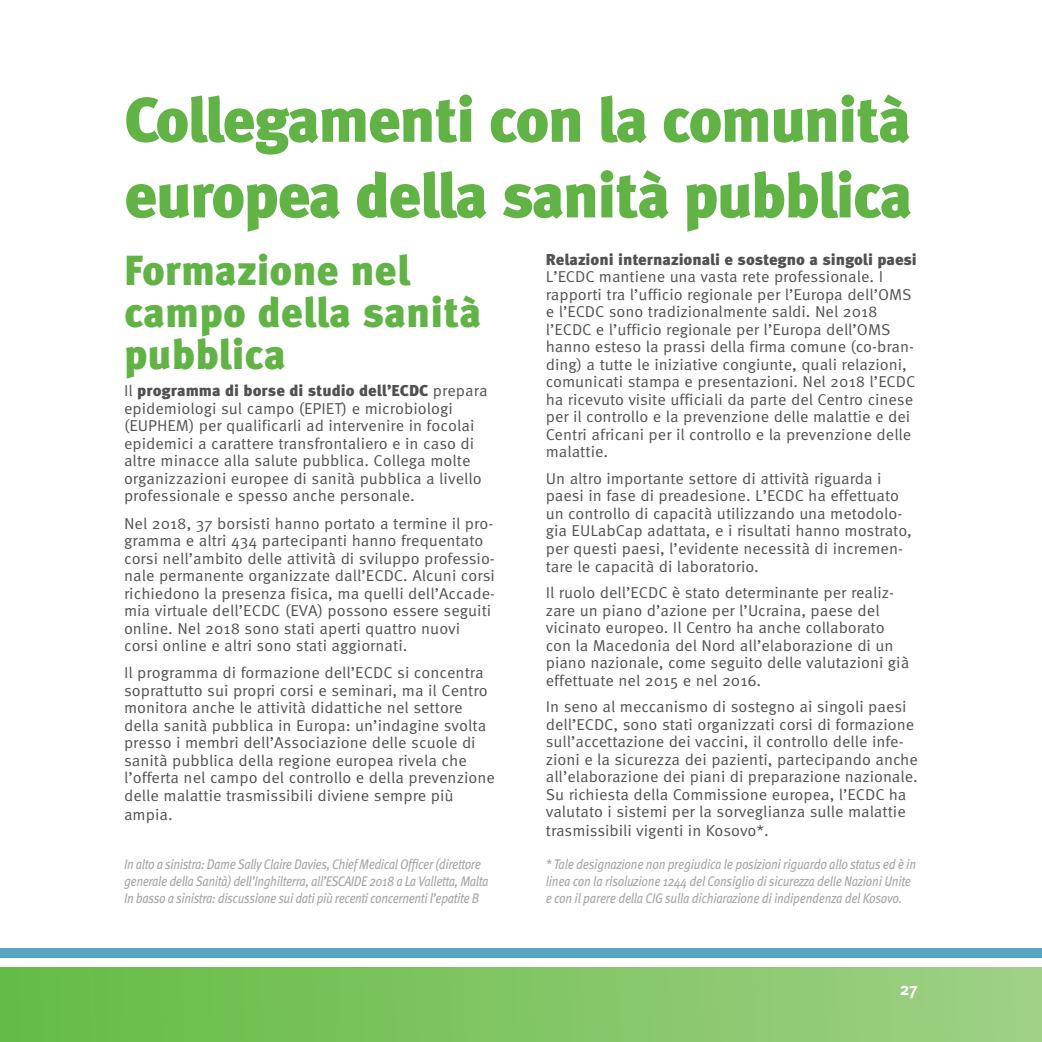
<style>
.page{position:relative;width:1042px;height:1042px;background:#fff}
.page>*{position:absolute;margin:0;border:0;box-sizing:border-box;transform-origin:0 0}
.t1{font:900 63px/75.6px "Meta Pro";letter-spacing:-.03em;color:#61b345}
.t2{font:900 42px/42px "Meta Pro";color:#61b345}
.t3{font:700 17.5px "Meta Pro";color:#fff}
.t4{font:15.75px/17.5px "Meta Pro";color:#535051}
.t5{font:900 15.75px "Meta Pro";color:#535051}
.t6{font:italic 14px/16.8px "Meta Pro";letter-spacing:-.03em;color:#a8a6a6;scale:.87 1}
.s1{font-weight:900}
</style>
<div class="page">
<div style="left:0;top:947px;width:1042px;height:10px;background:#56a5c4"></div>
<div style="left:0;top:967px;width:1042px;height:75px;background:linear-gradient(to right,#64bb45,#9fd085)"></div>
<h1 class="t1" style="left:124px;top:84px;width:790px">Collegamenti con la comunità europea della sanità pubblica</h1>
<h2 class="t2" style="left:124px;top:250px;width:359px">Formazione nel campo della sanità pubblica</h2>
<p class="t4" style="left:124px;top:382px;width:365px">Il <span class="s1">programma di borse di studio dell’ECDC</span> prepara epidemiologi sul campo (EPIET) e microbiologi (EUPHEM) per qualificarli ad intervenire in focolai epidemici a carattere transfrontaliero e in caso di altre minacce alla salute pubblica. Collega molte organizzazioni europee di sanità pubblica a livello professionale e spesso anche personale.</p>
<p class="t4" style="left:124px;top:515px;width:372px">Nel 2018, 37 borsisti hanno portato a termine il pro&shy;gramma e altri 434 partecipanti hanno frequentato corsi nell’ambito delle attività di sviluppo professio&shy;nale permanente organizzate dall’ECDC. Alcuni corsi richiedono la presenza fisica, ma quelli dell’Accade&shy;mia virtuale dell’ECDC (EVA) possono essere seguiti online. Nel 2018 sono stati aperti quattro nuovi corsi online e altri sono stati aggiornati.</p>
<p class="t4" style="left:124px;top:664px;width:372px">Il programma di formazione dell’ECDC si concentra soprattutto sui propri corsi e seminari, ma il Centro monitora anche le attività didattiche nel settore della sanità pubblica in Europa: un’indagine svolta presso i membri dell’Associazione delle scuole di sanità pubblica della regione europea rivela che l’offerta nel campo del controllo e della prevenzione delle malattie trasmissibili diviene sempre più ampia.</p>
<p class="t5" style="left:546px;top:249px;width:372px">Relazioni internazionali e sostegno a singoli paesi</p>
<p class="t4" style="left:546px;top:269px;width:371px">L’ECDC mantiene una vasta rete professionale. I rapporti tra l’ufficio regionale per l’Europa dell’OMS e l’ECDC sono tradizionalmente saldi. Nel 2018 l’ECDC e l’ufficio regionale per l’Europa dell’OMS hanno esteso la prassi della firma comune (co-bran&shy;ding) a tutte le iniziative congiunte, quali relazioni, comunicati stampa e presentazioni. Nel 2018 l’ECDC ha ricevuto visite ufficiali da parte del Centro cinese per il controllo e la prevenzione delle malattie e dei Centri africani per il controllo e la prevenzione delle malattie.</p>
<p class="t4" style="left:546px;top:470px;width:368px">Un altro importante settore di attività riguarda i paesi in fase di preadesione. L’ECDC ha effettuato un controllo di capacità utilizzando una metodolo&shy;gia EULabCap adattata, e i risultati hanno mostrato, per questi paesi, l’evidente necessità di incremen&shy;tare le capacità di laboratorio.</p>
<p class="t4" style="left:546px;top:584px;width:365px">Il ruolo dell’ECDC è stato determinante per realiz&shy;zare un piano d’azione per l’Ucraina, paese del vicinato europeo. Il Centro ha anche collaborato con la Macedonia del Nord all’elaborazione di un piano nazionale, come seguito delle valutazioni già effettuate nel 2015 e nel 2016.</p>
<p class="t4" style="left:546px;top:698px;width:374px">In seno al meccanismo di sostegno ai singoli paesi dell’ECDC, sono stati organizzati corsi di formazione sull’accettazione dei vaccini, il controllo delle infe&shy;zioni e la sicurezza dei pazienti, partecipando anche all’elaborazione dei piani di preparazione nazionale.<br>Su richiesta della Commissione europea, l’ECDC ha valutato i sistemi per la sorveglianza sulle malattie trasmissibili vigenti in Kosovo*.</p>
<p class="t6" style="left:124px;top:856px;width:421px">In alto a sinistra: Dame Sally Claire Davies, Chief Medical Officer (direttore generale della Sanità) dell’Inghilterra, all’ESCAIDE 2018 a La Valletta, Malta<br>In basso a sinistra: discussione sui dati più recenti concernenti l’epatite B</p>
<p class="t6" style="left:546px;top:856px;width:427px">* Tale designazione non pregiudica le posizioni riguardo allo status ed è in linea con la risoluzione 1244 del Consiglio di sicurezza delle Nazioni Unite e con il parere della CIG sulla dichiarazione di indipendenza del Kosovo.</p>
<p class="t3" style="left:899px;top:977px;width:20px">27</p>
</div>
